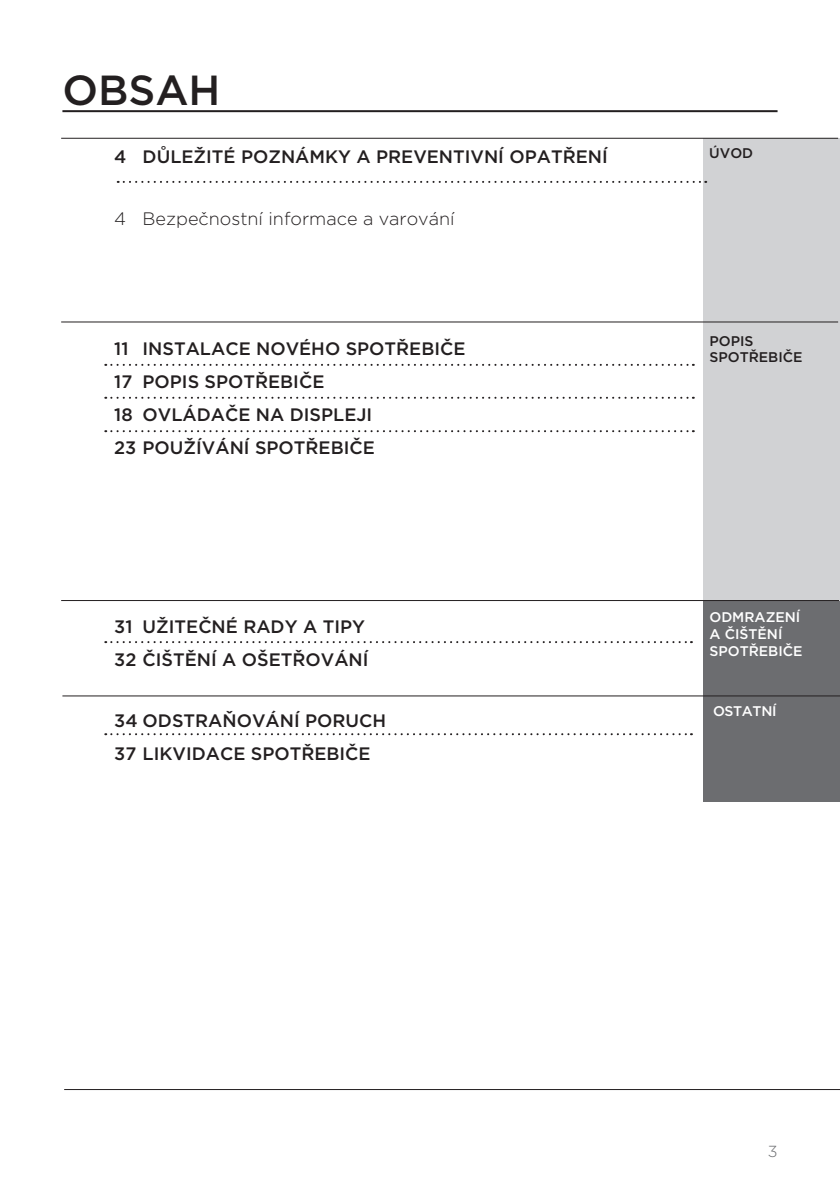
<style>
.page{position:relative;width:840px;height:1191px;background:#fff}
.page>*{position:absolute;margin:0;border:0;box-sizing:border-box;transform-origin:0 0}
.glavni_naslov_3stran{font:500 42px "Gotham";color:#231f20}
.t1{font:500 18px "Gotham";color:#231f20}
.t2{font:300 18px "Gotham";color:#231f20}
.t3{font:300 16px "Gotham";color:#6c6d70}
.kazalo_ob_strani{font:500 14px "Gotham";color:#fff}
.kazalo_ob_strani-2{font:500 14px "Gotham";color:#231f20}
.kazalo_ob_strani-3{font:500 14px "Gotham";letter-spacing:-.025em;color:#fff}
</style>
<div class="page">
<hr style="left:62px;top:110px;width:715px;height:2px;background:#231f20">
<div style="left:703px;top:695px;width:136px;height:106px;background:#6c6d70"></div>
<div style="left:703px;top:601px;width:136px;height:94px;background:#6c6d70"></div>
<div style="left:703px;top:322px;width:136px;height:279px;background:#d1d2d4"></div>
<div style="left:703px;top:138px;width:136px;height:184px;background:#d1d2d4"></div>
<hr style="left:61px;top:138px;width:776px;height:1px;background:#231f20">
<hr style="left:61px;top:322px;width:776px;height:1px;background:#231f20">
<hr style="left:61px;top:600px;width:777px;height:1px;background:#231f20">
<svg style="left:105px;top:641px;width:586px;height:2px"></svg>
<svg style="left:105px;top:397px;width:588px;height:2px"></svg>
<svg style="left:105px;top:364px;width:588px;height:2px"></svg>
<hr style="left:64px;top:1089px;width:775px;height:1px;background:#231f20">
<svg style="left:105px;top:430px;width:588px;height:2px"></svg>
<svg style="left:105px;top:733px;width:586px;height:2px"></svg>
<svg style="left:118px;top:181px;width:587px;height:2px"></svg>
<hr style="left:62px;top:695px;width:777px;height:1px;background:#231f20">
<p class="glavni_naslov_3stran" style="left:62px;top:62px;width:160px">OBSAH</p>
<p class="t1" style="left:114px;top:145px;width:494px">4 DŮLEŽITÉ POZNÁMKY A PREVENTIVNÍ OPATŘENÍ</p>
<p class="t2" style="left:114px;top:207px;width:342px">4 Bezpečnostní informace a varování</p>
<p class="t1" style="left:114px;top:336px;width:352px">11 INSTALACE NOVÉHO SPOTŘEBIČE</p>
<p class="t1" style="left:114px;top:369px;width:211px">17 POPIS SPOTŘEBIČE</p>
<p class="t1" style="left:114px;top:402px;width:259px">18 OVLÁDAČE NA DISPLEJI</p>
<p class="t1" style="left:114px;top:435px;width:262px">23 POUŽÍVÁNÍ SPOTŘEBIČE</p>
<p class="t1" style="left:114px;top:614px;width:252px">31 UŽITEČNÉ RADY A TIPY</p>
<p class="t1" style="left:114px;top:647px;width:256px">32 ČIŠTĚNÍ A OŠETŘOVÁNÍ</p>
<p class="t1" style="left:114px;top:708px;width:273px">34 ODSTRAŇOVÁNÍ PORUCH</p>
<p class="t1" style="left:114px;top:741px;width:258px">37 LIKVIDACE SPOTŘEBIČE</p>
<p class="kazalo_ob_strani-2" style="left:708px;top:143px;width:45px">ÚVOD</p>
<p class="kazalo_ob_strani-2" style="left:709px;top:331px;width:46px">POPIS</p>
<p class="kazalo_ob_strani-2" style="left:709px;top:348px;width:95px">SPOTŘEBIČE</p>
<p class="kazalo_ob_strani" style="left:709px;top:608px;width:92px">ODMRAZENÍ</p>
<p class="kazalo_ob_strani" style="left:709px;top:624px;width:74px">A ČIŠTĚNÍ</p>
<p class="kazalo_ob_strani" style="left:709px;top:641px;width:95px">SPOTŘEBIČE</p>
<p class="kazalo_ob_strani-3" style="left:712px;top:701px;width:65px">OSTATNÍ</p>
<p class="t3" style="left:767px;top:1140px;width:11px">3</p>
</div>
